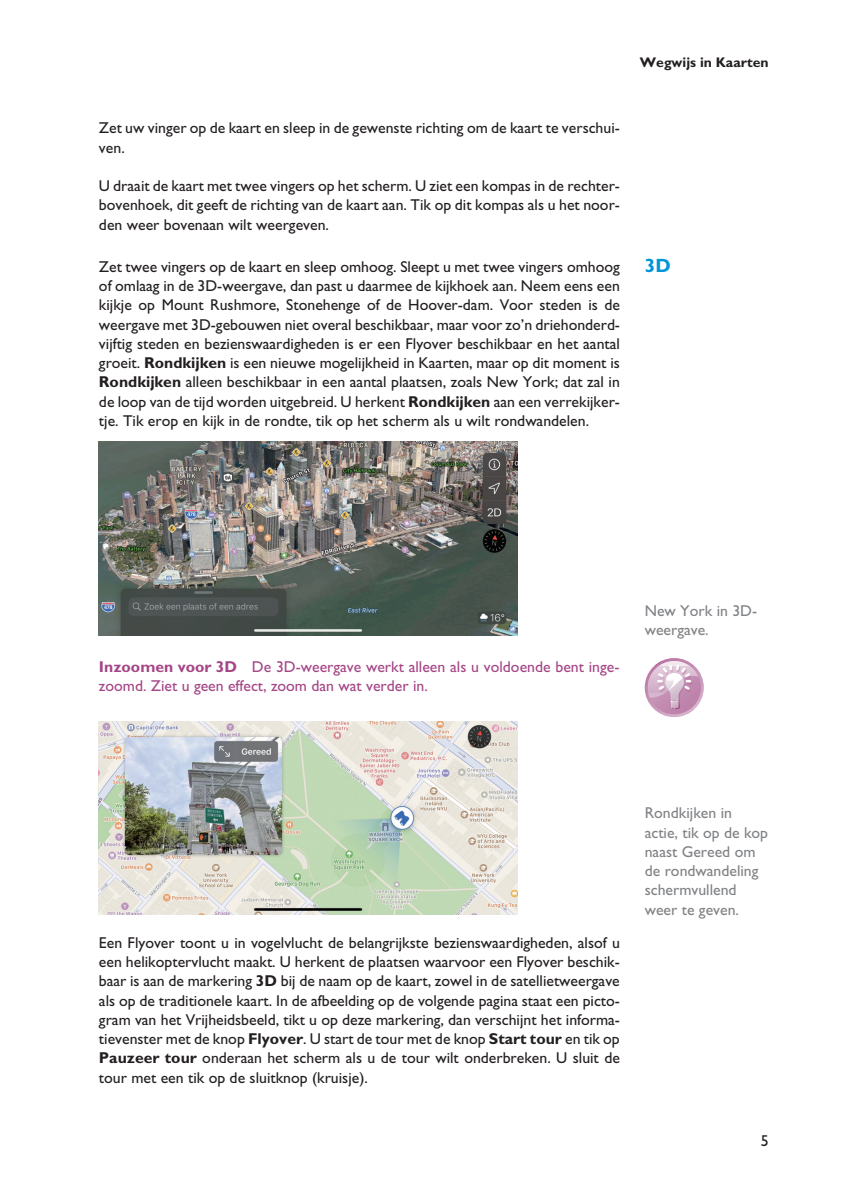
<style>
.page{position:relative;width:843px;height:1191px;background:#fff}
.page>*{position:absolute;margin:0;border:0;box-sizing:border-box;transform-origin:0 0}
.t1{font:700 19.25px "Gill Sans";color:#0095d9}
.t2{font:15.75px/19.2px "Gill Sans";color:#231f20;text-align:justify}
.t3{font:15.75px/19.2px "Gill Sans";color:#808285}
.t4{font:15.75px/19.2px "Gill Sans";color:#a54586}
.t5{font:700 14px "Gill Sans";color:#231f20}
.s1{font-weight:700}
</style>
<div class="page">
<img style="left:99px;top:441px;width:419px;height:194px">
<img style="left:99px;top:721px;width:419px;height:193px">
<svg style="left:645px;top:658px;width:59px;height:59px"></svg>
<p class="t5" style="left:640px;top:57px;width:130px">Wegwijs in Kaarten</p>
<p class="t2" style="left:99px;top:120px;width:522px">Zet uw vinger op de kaart en sleep in de gewenste richting om de kaart te verschui&shy;ven.</p>
<p class="t2" style="left:99px;top:178px;width:522px">U draait de kaart met twee vingers op het scherm. U ziet een kompas in de rechter&shy;bovenhoek, dit geeft de richting van de kaart aan. Tik op dit kompas als u het noor&shy;den weer bovenaan wilt weergeven.</p>
<p class="t2" style="left:99px;top:259px;width:522px">Zet twee vingers op de kaart en sleep omhoog. Sleept u met twee vingers omhoog</p>
<p class="t1" style="left:645px;top:259px;width:28px">3D</p>
<p class="t2" style="left:99px;top:278px;width:522px">of omlaag in de 3D-weergave, dan past u daarmee de kijkhoek aan. Neem eens een kijkje op Mount Rushmore, Stonehenge of de Hoover-dam. Voor steden is de weergave met 3D-gebouwen niet overal beschikbaar, maar voor zo’n driehonderd&shy;vijftig steden en bezienswaardigheden is er een Flyover beschikbaar en het aantal groeit. <span class="s1">Rondkijken</span> is een nieuwe mogelijkheid in Kaarten, maar op dit moment is <span class="s1">Rondkijken</span> alleen beschikbaar in een aantal plaatsen, zoals New York; dat zal in de loop van de tijd worden uitgebreid. U herkent <span class="s1">Rondkijken</span> aan een verrekijker&shy;tje. Tik erop en kijk in de rondte, tik op het scherm als u wilt rondwandelen.</p>
<p class="t4" style="left:99px;top:658px;width:522px"><span class="s1">Inzoomen voor 3D</span> De 3D-weergave werkt alleen als u voldoende bent inge&shy;zoomd. Ziet u geen effect, zoom dan wat verder in.</p>
<p class="t3" style="left:645px;top:602px;width:114px">New York in 3D&shy;weergave.</p>
<p class="t2" style="left:99px;top:935px;width:522px">Een Flyover toont u in vogelvlucht de belangrijkste bezienswaardigheden, alsof u een helikoptervlucht maakt. U herkent de plaatsen waarvoor een Flyover beschik&shy;baar is aan de markering <span class="s1">3D</span> bij de naam op de kaart, zowel in de satellietweergave als op de traditionele kaart. In de afbeelding op de volgende pagina staat een picto&shy;gram van het Vrijheidsbeeld, tikt u op deze markering, dan verschijnt het informa&shy;tievenster met de knop <span class="s1">Flyover</span>. U start de tour met de knop <span class="s1">Start tour</span> en tik op <span class="s1">Pauzeer tour</span> onderaan het scherm als u de tour wilt onderbreken. U sluit de tour met een tik op de sluitknop (kruisje).</p>
<p class="t3" style="left:645px;top:805px;width:125px">Rondkijken in actie, tik op de kop naast Gereed om de rondwandeling schermvullend weer te geven.</p>
<p class="t2" style="left:761px;top:1133px;width:9px">5</p>
</div>
